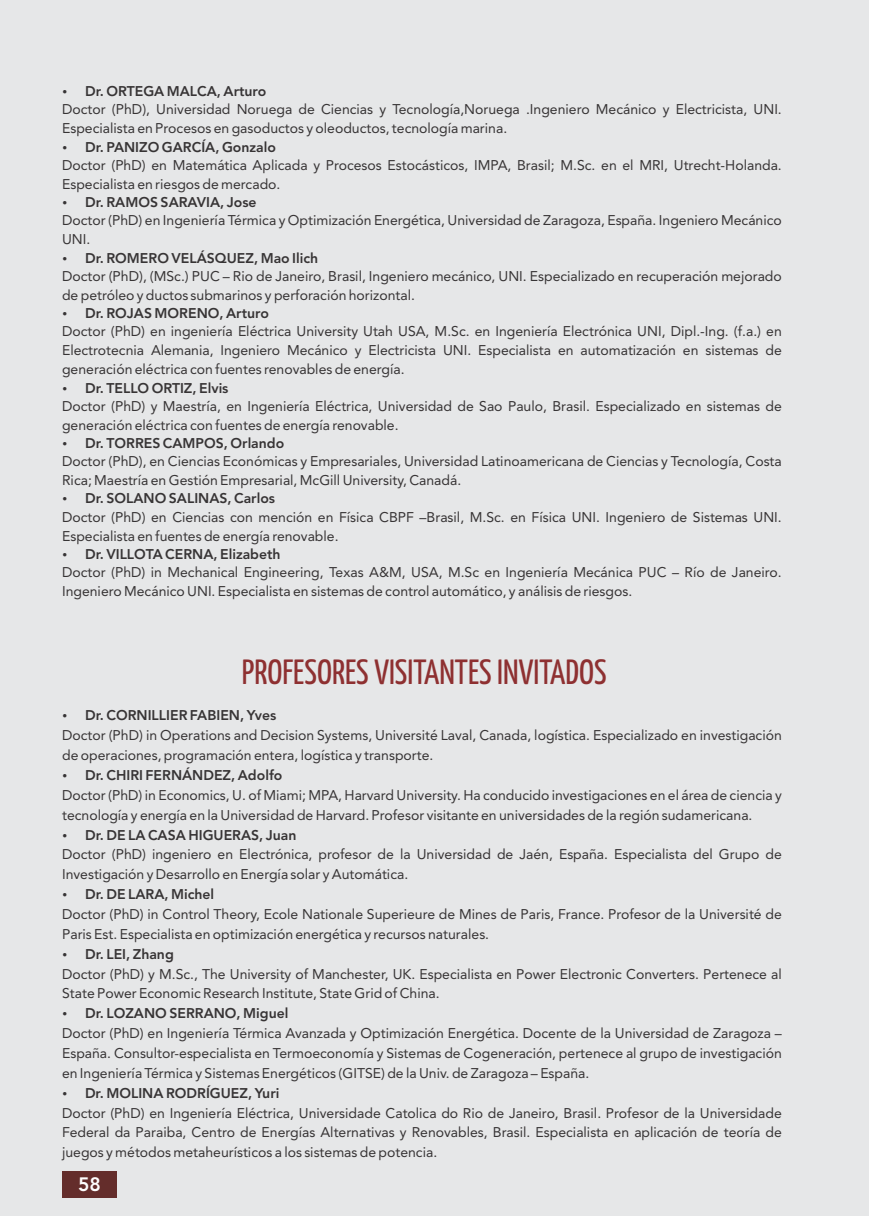
<style>
.page{position:relative;width:869px;height:1216px;background:#fff}
.page>*{position:absolute;margin:0;border:0;box-sizing:border-box;transform-origin:0 0}
.t1{font:35px "Yanone Kaffeesatz";color:#8e3031}
.t2{font:800 19.25px "Avenir LT Std";color:#fefefe}
.t3{font:14px/18.9px "Avenir LT Std";color:#373435}
.t4{font:800 14px "Avenir LT Std";color:#373435}
</style>
<div class="page">
<div style="left:0;top:0;width:868px;height:1215px;background:#e6e7e8"></div>
<div style="left:62px;top:1170px;width:55px;height:27px;background:#642d2b"></div>
<p class="t4" style="left:85px;top:86px;width:183px">Dr. ORTEGA MALCA, Arturo</p>
<p class="t3" style="left:62px;top:101px;width:721px">Doctor (PhD), Universidad Noruega de Ciencias y Tecnología,Noruega .Ingeniero Mecánico y Electricista, UNI.<br>Especialista en Procesos en gasoductos y oleoductos, tecnología marina.</p>
<p class="t4" style="left:85px;top:141px;width:192px">Dr. PANIZO GARCÍA, Gonzalo</p>
<p class="t3" style="left:62px;top:157px;width:721px">Doctor (PhD) en Matemática Aplicada y Procesos Estocásticos, IMPA, Brasil; M.Sc. en el MRI, Utrecht-Holanda.<br>Especialista en riesgos de mercado.</p>
<p class="t4" style="left:85px;top:197px;width:173px">Dr. RAMOS SARAVIA, Jose</p>
<p class="t3" style="left:62px;top:212px;width:721px">Doctor (PhD) en Ingeniería Térmica y Optimización Energética, Universidad de Zaragoza, España. Ingeniero Mecánico<br>UNI.</p>
<p class="t4" style="left:85px;top:252px;width:234px">Dr. ROMERO VELÁSQUEZ, Mao Ilich</p>
<p class="t3" style="left:62px;top:268px;width:721px">Doctor (PhD), (MSc.) PUC – Rio de Janeiro, Brasil, Ingeniero mecánico, UNI. Especializado en recuperación mejorado de petróleo y ductos submarinos y perforación horizontal.</p>
<p class="t4" style="left:85px;top:307px;width:185px">Dr. ROJAS MORENO, Arturo</p>
<p class="t3" style="left:62px;top:323px;width:721px;text-align:justify">Doctor (PhD) en ingeniería Eléctrica University Utah USA, M.Sc. en Ingeniería Electrónica UNI, Dipl.-Ing. (f.a.) en Electrotecnia Alemania, Ingeniero Mecánico y Electricista UNI. Especialista en automatización en sistemas de generación eléctrica con fuentes renovables de energía.</p>
<p class="t4" style="left:85px;top:382px;width:145px">Dr. TELLO ORTIZ, Elvis</p>
<p class="t3" style="left:62px;top:397px;width:721px">Doctor (PhD) y Maestría, en Ingeniería Eléctrica, Universidad de Sao Paulo, Brasil. Especializado en sistemas de generación eléctrica con fuentes de energía renovable.</p>
<p class="t4" style="left:85px;top:437px;width:201px">Dr. TORRES CAMPOS, Orlando</p>
<p class="t3" style="left:62px;top:453px;width:721px">Doctor (PhD), en Ciencias Económicas y Empresariales, Universidad Latinoamericana de Ciencias y Tecnología, Costa<br>Rica; Maestría en Gestión Empresarial, McGill University, Canadá.</p>
<p class="t4" style="left:85px;top:493px;width:191px">Dr. SOLANO SALINAS, Carlos</p>
<p class="t3" style="left:62px;top:508px;width:721px">Doctor (PhD) en Ciencias con mención en Física CBPF –Brasil, M.Sc. en Física UNI. Ingeniero de Sistemas UNI.<br>Especialista en fuentes de energía renovable.</p>
<p class="t4" style="left:85px;top:548px;width:197px">Dr. VILLOTA CERNA, Elizabeth</p>
<p class="t3" style="left:62px;top:564px;width:721px">Doctor (PhD) in Mechanical Engineering, Texas A&amp;M, USA, M.Sc en Ingeniería Mecánica PUC – Río de Janeiro.<br>Ingeniero Mecánico UNI. Especialista en sistemas de control automático, y análisis de riesgos.</p>
<h1 class="t1" style="left:242px;top:658px;width:366px">PROFESORES VISITANTES INVITADOS</h1>
<p class="t4" style="left:85px;top:709px;width:193px">Dr. CORNILLIER FABIEN, Yves</p>
<p class="t3" style="left:62px;top:726px;width:721px;line-height:19.8px">Doctor (PhD) in Operations and Decision Systems, Université Laval, Canada, logística. Especializado en investigación de operaciones, programación entera, logística y transporte.</p>
<p class="t4" style="left:85px;top:769px;width:199px">Dr. CHIRI FERNÁNDEZ, Adolfo</p>
<p class="t3" style="left:62px;top:786px;width:721px;line-height:19.8px">Doctor (PhD) in Economics, U. of Miami; MPA, Harvard University. Ha conducido investigaciones en el área de ciencia y tecnología y energía en la Universidad de Harvard. Profesor visitante en universidades de la región sudamericana.</p>
<p class="t4" style="left:85px;top:829px;width:213px">Dr. DE LA CASA HIGUERAS, Juan</p>
<p class="t3" style="left:62px;top:845px;width:721px;line-height:19.8px">Doctor (PhD) ingeniero en Electrónica, profesor de la Universidad de Jaén, España. Especialista del Grupo de<br>Investigación y Desarrollo en Energía solar y Automática.</p>
<p class="t4" style="left:85px;top:888px;width:131px">Dr. DE LARA, Michel</p>
<p class="t3" style="left:62px;top:905px;width:721px;line-height:19.8px">Doctor (PhD) in Control Theory, Ecole Nationale Superieure de Mines de Paris, France. Profesor de la Université de<br>Paris Est. Especialista en optimización energética y recursos naturales.</p>
<p class="t4" style="left:85px;top:948px;width:90px">Dr. LEI, Zhang</p>
<p class="t3" style="left:62px;top:965px;width:721px;line-height:19.8px">Doctor (PhD) y M.Sc., The University of Manchester, UK. Especialista en Power Electronic Converters. Pertenece al<br>State Power Economic Research Institute, State Grid of China.</p>
<p class="t4" style="left:85px;top:1007px;width:205px">Dr. LOZANO SERRANO, Miguel</p>
<p class="t3" style="left:62px;top:1024px;width:721px;line-height:19.8px;text-align:justify">Doctor (PhD) en Ingeniería Térmica Avanzada y Optimización Energética. Docente de la Universidad de Zaragoza – España. Consultor-especialista en Termoeconomía y Sistemas de Cogeneración, pertenece al grupo de investigación en Ingeniería Térmica y Sistemas Energéticos (GITSE) de la Univ. de Zaragoza – España.</p>
<p class="t4" style="left:85px;top:1087px;width:196px">Dr. MOLINA RODRÍGUEZ, Yuri</p>
<p class="t3" style="left:62px;top:1103px;width:721px;line-height:19.8px;text-align:justify">Doctor (PhD) en Ingeniería Eléctrica, Universidade Catolica do Rio de Janeiro, Brasil. Profesor de la Universidade Federal da Paraiba, Centro de Energías Alternativas y Renovables, Brasil. Especialista en aplicación de teoría de juegos y métodos metaheurísticos a los sistemas de potencia.</p>
<h2 class="t2" style="left:78px;top:1176px;width:24px">58</h2>
</div>
